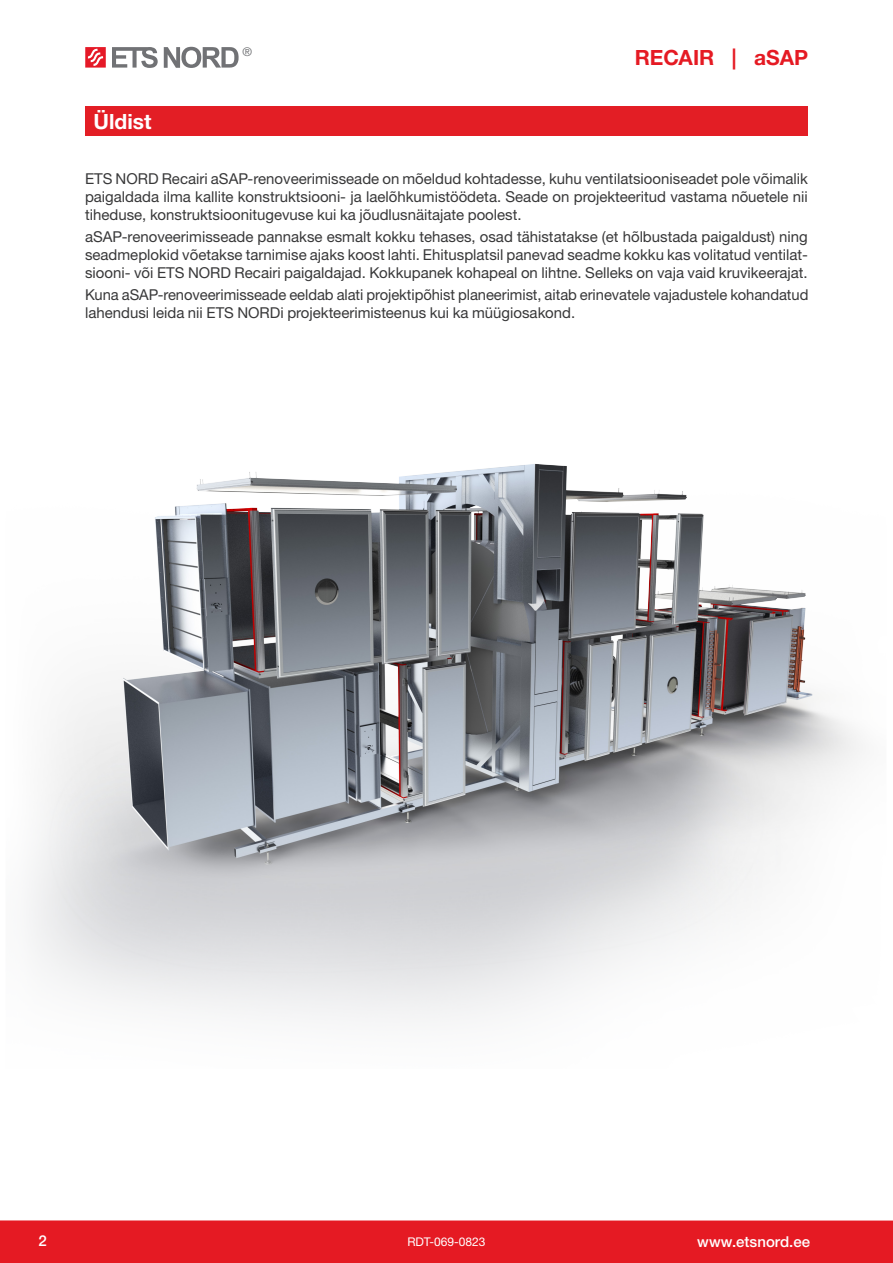
<style>
.page{position:relative;width:893px;height:1263px;background:#fff}
.page>*{position:absolute;margin:0;border:0;box-sizing:border-box;transform-origin:0 0}
.t1{font:700 21px "Helvetica Neue LTW1 G";color:#e51a23}
.Tootenimi{font:700 21px "Helvetica Neue LTW1 G";color:#fff}
.Tekst{font:15px/18px "Helvetica Neue LTW1 G";color:#383839;text-align:justify}
.t2{font:500 15px "Helvetica Neue LTW1 G";color:#fff}
.t3{font:12px "Helvetica Neue LTW1 G";color:#fff}
.t4{font:12px "Helvetica Neue LTW1 G";color:#717275}
</style>
<div class="page">
<div style="left:0;top:1220px;width:893px;height:43px;background:#e51a23"></div>
<svg style="left:85px;top:47px;width:21px;height:21px"></svg>
<svg style="left:112px;top:47px;width:46px;height:21px"></svg>
<svg style="left:164px;top:47px;width:75px;height:21px"></svg>
<div style="left:85px;top:106px;width:723px;height:30px;background:#e31e25"></div>
<img style="left:28px;top:464px;width:835px;height:556px">
<p class="Tootenimi" style="left:94px;top:108px;width:59px">Üldist</p>
<p class="t4" style="left:243px;top:44px;width:11px">®</p>
<p class="t1" style="left:635px;top:44px;width:175px">RECAIR | aSAP</p>
<p class="Tekst" style="left:85px;top:169px;width:724px">ETS NORD Recairi aSAP-renoveerimisseade on mõeldud kohtadesse, kuhu ventilatsiooniseadet pole võimalik paigaldada ilma kallite konstruktsiooni- ja laelõhkumistöödeta. Seade on projekteeritud vastama nõuetele nii tiheduse, konstruktsioonitugevuse kui ka jõudlusnäitajate poolest.</p>
<p class="Tekst" style="left:85px;top:228px;width:724px">aSAP-renoveerimisseade pannakse esmalt kokku tehases, osad tähistatakse (et hõlbustada paigaldust) ning seadmeplokid võetakse tarnimise ajaks koost lahti. Ehitusplatsil panevad seadme kokku kas volitatud ventilat&shy;siooni- või ETS NORD Recairi paigaldajad. Kokkupanek kohapeal on lihtne. Selleks on vaja vaid kruvikeerajat.</p>
<p class="Tekst" style="left:85px;top:286px;width:725px">Kuna aSAP-renoveerimisseade eeldab alati projektipõhist planeerimist, aitab erinevatele vajadustele kohandatud lahendusi leida nii ETS NORDi projekteerimisteenus kui ka müügiosakond.</p>
<p class="t2" style="left:38px;top:1232px;width:10px">2</p>
<p class="t3" style="left:407px;top:1234px;width:80px">RDT-069-0823</p>
<p class="t2" style="left:697px;top:1233px;width:114px">www.etsnord.ee</p>
</div>
